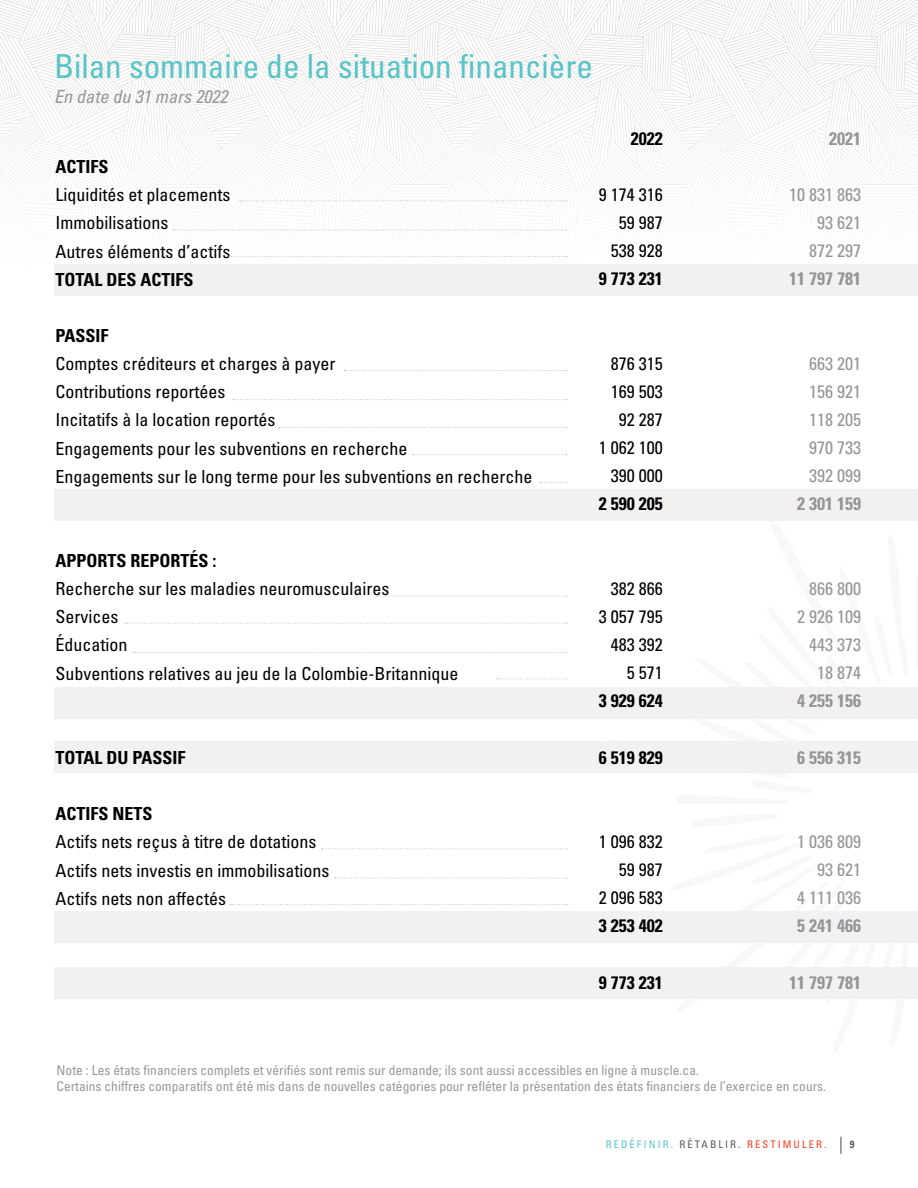
<style>
.page{position:relative;width:918px;height:1188px;background:#fff}
.page>*{position:absolute;margin:0;border:0;box-sizing:border-box;transform-origin:0 0}
.t1{font:condensed 33px "Univers LT Pro";color:#58c5c7}
.t2{font:italic condensed 18.15px "Univers LT Pro";color:#989899}
.t3{font:condensed 18px/28.2px "Univers LT Pro";color:#000}
.t4{font:700 condensed 18px "Univers LT Pro";color:#000}
.t5{font:condensed 18px/28.2px "Univers LT Pro";color:#939598;text-align:right}
.t6{font:700 condensed 18px "Univers LT Pro";color:#939598}
.t7{font:condensed 13.5px/16.5px "Univers LT Pro";color:#989899}
.t8{font:condensed 10.5px "Univers LT Pro";letter-spacing:.2em;color:#fe3b1f}
.t9{font:700 condensed 10.5px "Univers LT Pro";color:#58595b}
.s1{color:#58c5c7}
.s2{color:#58595b}
</style>
<div class="page">
<svg style="left:840px;top:1137px;width:2px;height:16px"></svg>
<svg style="left:606px;top:718px;width:312px;height:250px"></svg>
<svg style="left:0;top:0;width:918px;height:265px"></svg>
<div style="left:54px;top:968px;width:864px;height:31px;background:#f3f1f0"></div>
<div style="left:54px;top:742px;width:864px;height:31px;background:#f3f1f0"></div>
<div style="left:54px;top:912px;width:864px;height:31px;background:#f3f1f0"></div>
<div style="left:54px;top:687px;width:864px;height:31px;background:#f3f1f0"></div>
<div style="left:54px;top:489px;width:864px;height:32px;background:#f3f1f0"></div>
<div style="left:54px;top:265px;width:864px;height:31px;background:#f3f1f0"></div>
<svg style="left:230px;top:904px;width:337px;height:1px"></svg>
<svg style="left:335px;top:878px;width:232px;height:1px"></svg>
<svg style="left:321px;top:849px;width:246px;height:1px"></svg>
<svg style="left:497px;top:679px;width:70px;height:1px"></svg>
<svg style="left:134px;top:652px;width:433px;height:1px"></svg>
<svg style="left:125px;top:623px;width:442px;height:1px"></svg>
<svg style="left:377px;top:596px;width:190px;height:1px"></svg>
<svg style="left:540px;top:482px;width:27px;height:1px"></svg>
<svg style="left:413px;top:454px;width:154px;height:1px"></svg>
<svg style="left:279px;top:427px;width:288px;height:1px"></svg>
<svg style="left:233px;top:399px;width:334px;height:1px"></svg>
<svg style="left:345px;top:370px;width:222px;height:1px"></svg>
<svg style="left:229px;top:256px;width:338px;height:1px"></svg>
<svg style="left:240px;top:201px;width:327px;height:1px"></svg>
<svg style="left:173px;top:230px;width:394px;height:1px"></svg>
<h1 class="t1" style="left:54px;top:45px;width:540px">Bilan sommaire de la situation financière</h1>
<p class="t2" style="left:54px;top:85px;width:175px">En date du 31 mars 2022</p>
<p class="t4" style="left:56px;top:156px;width:55px">ACTIFS</p>
<p class="t3" style="left:56px;top:180px;width:176px">Liquidités et placements<br>Immobilisations<br>Autres éléments d’actifs</p>
<p class="t4" style="left:56px;top:268px;width:139px">TOTAL DES ACTIFS</p>
<p class="t4" style="left:631px;top:127px;width:33px">2022</p>
<p class="t3" style="left:599px;top:180px;width:65px;text-align:right">9 174 316<br>59 987<br>538 928</p>
<p class="t4" style="left:599px;top:268px;width:65px">9 773 231</p>
<p class="t4" style="left:56px;top:325px;width:55px">PASSIF</p>
<p class="t3" style="left:56px;top:349px;width:478px">Comptes créditeurs et charges à payer<br>Contributions reportées<br>Incitatifs à la location reportés<br>Engagements pour les subventions en recherche<br>Engagements sur le long terme pour les subventions en recherche</p>
<p class="t4" style="left:56px;top:550px;width:163px">APPORTS REPORTÉS :</p>
<p class="t3" style="left:56px;top:574px;width:404px">Recherche sur les maladies neuromusculaires<br>Services<br>Éducation<br>Subventions relatives au jeu de la Colombie-Britannique</p>
<p class="t3" style="left:599px;top:349px;width:65px;text-align:right">876 315<br>169 503<br>92 287<br>1 062 100<br>390 000</p>
<p class="t4" style="left:599px;top:493px;width:65px">2 590 205</p>
<p class="t3" style="left:599px;top:574px;width:65px;text-align:right">382 866<br>3 057 795<br>483 392<br>5 571</p>
<p class="t4" style="left:599px;top:690px;width:65px">3 929 624</p>
<p class="t4" style="left:56px;top:747px;width:132px">TOTAL DU PASSIF</p>
<p class="t4" style="left:56px;top:803px;width:99px">ACTIFS NETS</p>
<p class="t3" style="left:56px;top:827px;width:275px">Actifs nets reçus à titre de dotations<br>Actifs nets investis en immobilisations<br>Actifs nets non affectés</p>
<p class="t4" style="left:599px;top:746px;width:65px">6 519 829</p>
<p class="t3" style="left:599px;top:827px;width:65px;text-align:right">1 096 832<br>59 987<br>2 096 583</p>
<p class="t4" style="left:599px;top:915px;width:65px">3 253 402</p>
<p class="t4" style="left:599px;top:971px;width:65px">9 773 231</p>
<p class="t6" style="left:829px;top:127px;width:33px">2021</p>
<p class="t5" style="left:789px;top:180px;width:73px">10 831 863<br>93 621<br>872 297</p>
<p class="t6" style="left:789px;top:268px;width:73px">11 797 781</p>
<p class="t5" style="left:809px;top:349px;width:53px;text-align:justify">663 201<br>156 921<br>118 205<br>970 733<br>392 099</p>
<p class="t6" style="left:797px;top:493px;width:65px">2 301 159</p>
<p class="t5" style="left:797px;top:574px;width:65px">866 800<br>2 926 109<br>443 373<br>18 874</p>
<p class="t6" style="left:797px;top:690px;width:65px">4 255 156</p>
<p class="t6" style="left:797px;top:746px;width:65px">6 556 315</p>
<p class="t5" style="left:797px;top:827px;width:65px">1 036 809<br>93 621<br>4 111 036</p>
<p class="t6" style="left:797px;top:915px;width:65px">5 241 466</p>
<p class="t6" style="left:789px;top:971px;width:73px">11 797 781</p>
<p class="t7" style="left:57px;top:1061px;width:771px">Note : Les états financiers complets et vérifiés sont remis sur demande; ils sont aussi accessibles en ligne à muscle.ca.<br>Certains chiffres comparatifs ont été mis dans de nouvelles catégories pour refléter la présentation des états financiers de l’exercice en cours.</p>
<p class="t8" style="left:606px;top:1138px;width:222px"><span class="s1">REDÉFINIR.</span> <span class="s2">RÉTABLIR.</span> RESTIMULER.</p>
<p class="t9" style="left:850px;top:1138px;width:6px">9</p>
</div>
